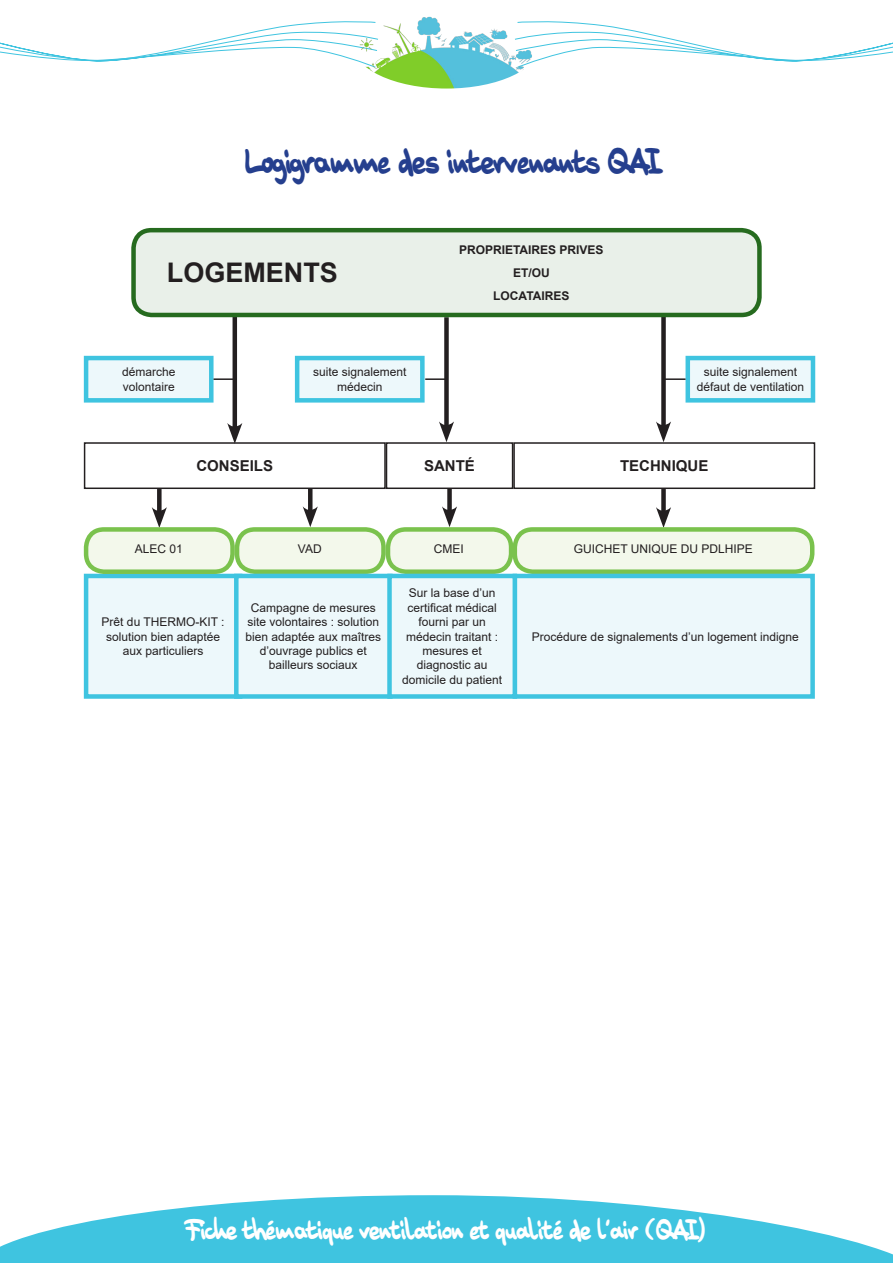
<style>
.page{position:relative;width:893px;height:1263px;background:#fff}
.page>*{position:absolute;margin:0;border:0;box-sizing:border-box;transform-origin:0 0}
.Titre_paragraphe{font:34.05px "XXII Marker";color:#253f8e}
.Pied_de_page{font:27px "XXII Marker";color:#fff}
.Texte{font:700 27px "Arial";color:#231f20}
.Texte-2{font:700 15px "Arial";color:#231f20}
.Texte_logigramme{font:12px/14.4px "Arial";color:#231f20;text-align:center}
.Texte_logigramme-2{font:700 12px "Arial";color:#231f20}
</style>
<div class="page">
<div style="left:86px;top:576px;width:154px;height:120px;background:#edf8fb"></div>
<div style="left:84px;top:574px;width:158px;height:125px;border:4px solid #3fc4e0"></div>
<svg style="left:0;top:1195px;width:893px;height:68px;fill:#3fc4e0"></svg>
<svg style="left:0;top:21px;width:353px;height:41px"></svg>
<svg style="left:540px;top:21px;width:353px;height:41px"></svg>
<img style="left:353px;top:16px;width:187px;height:73px">
<hr style="left:233px;top:316px;width:4px;height:115px;background:#231f20">
<svg style="left:227px;top:423px;width:15px;height:19px"></svg>
<div style="left:661px;top:316px;width:5px;height:114px;background:#231f20"></div>
<svg style="left:656px;top:421px;width:15px;height:21px"></svg>
<div style="left:386px;top:442px;width:127px;height:47px;border:2px solid #231f20"></div>
<div style="left:84px;top:442px;width:302px;height:47px;border:2px solid #231f20"></div>
<div style="left:513px;top:442px;width:302px;height:47px;border:2px solid #231f20"></div>
<div style="left:444px;top:317px;width:5px;height:113px;background:#231f20"></div>
<svg style="left:439px;top:421px;width:15px;height:21px"></svg>
<div style="left:134px;top:230px;width:625px;height:85px;background:#e9f0e9;border-radius:18px"></div>
<div style="left:131px;top:228px;width:631px;height:89px;border:4px solid #266b1f;border-radius:18px"></div>
<div style="left:388px;top:529px;width:123px;height:43px;background:#f3f8eb;border-radius:18px"></div>
<div style="left:386px;top:527px;width:127px;height:47px;border:4px solid #7ac24d;border-radius:18px"></div>
<div style="left:157px;top:489px;width:5px;height:26px;background:#231f20"></div>
<svg style="left:152px;top:507px;width:15px;height:20px"></svg>
<div style="left:308px;top:488px;width:5px;height:27px;background:#231f20"></div>
<svg style="left:303px;top:506px;width:15px;height:21px"></svg>
<div style="left:447px;top:488px;width:5px;height:27px;background:#231f20"></div>
<svg style="left:442px;top:506px;width:15px;height:21px"></svg>
<div style="left:661px;top:489px;width:5px;height:26px;background:#231f20"></div>
<svg style="left:656px;top:507px;width:15px;height:20px"></svg>
<div style="left:86px;top:529px;width:147px;height:43px;background:#f3f8eb;border-radius:18px"></div>
<div style="left:84px;top:527px;width:151px;height:47px;border:4px solid #7ac24d;border-radius:18px"></div>
<div style="left:237px;top:529px;width:146px;height:43px;background:#f3f8eb;border-radius:18px"></div>
<div style="left:235px;top:527px;width:151px;height:47px;border:4px solid #7ac24d;border-radius:18px"></div>
<div style="left:515px;top:529px;width:297px;height:43px;background:#f3f8eb;border-radius:18px"></div>
<div style="left:513px;top:527px;width:301px;height:47px;border:4px solid #7ac24d;border-radius:18px"></div>
<div style="left:86px;top:358px;width:125px;height:42px;background:#edf8fb"></div>
<div style="left:84px;top:356px;width:130px;height:47px;border:4px solid #3fc4e0"></div>
<hr style="left:214px;top:378px;width:21px;height:2px;background:#231f20">
<div style="left:297px;top:358px;width:125px;height:42px;background:#edf8fb"></div>
<div style="left:295px;top:356px;width:130px;height:47px;border:4px solid #3fc4e0"></div>
<hr style="left:425px;top:378px;width:21px;height:2px;background:#231f20">
<div style="left:688px;top:358px;width:125px;height:42px;background:#edf8fb"></div>
<div style="left:685px;top:356px;width:130px;height:47px;border:4px solid #3fc4e0"></div>
<hr style="left:664px;top:378px;width:21px;height:2px;background:#231f20">
<div style="left:515px;top:576px;width:298px;height:120px;background:#edf8fb"></div>
<div style="left:513px;top:574px;width:302px;height:125px;border:4px solid #3fc4e0"></div>
<div style="left:236px;top:576px;width:154px;height:120px;background:#edf8fb"></div>
<div style="left:234px;top:574px;width:159px;height:125px;border:4px solid #3fc4e0"></div>
<div style="left:389px;top:576px;width:126px;height:120px;background:#edf8fb"></div>
<div style="left:387px;top:574px;width:130px;height:125px;border:4px solid #3fc4e0"></div>
<p class="Titre_paragraphe" style="left:245px;top:136px;width:417px">Logigramme des intervenants QAI</p>
<p class="Texte" style="left:167px;top:254px;width:173px">LOGEMENTS</p>
<p class="Texte_logigramme" style="left:122px;top:365px;width:55px">démarche</p>
<p class="Texte_logigramme" style="left:123px;top:379px;width:54px">volontaire</p>
<p class="Texte_logigramme" style="left:313px;top:365px;width:95px">suite signalement</p>
<p class="Texte_logigramme" style="left:337px;top:379px;width:47px">médecin</p>
<p class="Texte_logigramme-2" style="left:459px;top:241px;width:146px">PROPRIETAIRES PRIVES</p>
<p class="Texte_logigramme-2" style="left:513px;top:264px;width:38px">ET/OU</p>
<p class="Texte_logigramme-2" style="left:493px;top:287px;width:78px">LOCATAIRES</p>
<p class="Texte_logigramme" style="left:704px;top:365px;width:95px">suite signalement</p>
<p class="Texte_logigramme" style="left:697px;top:379px;width:109px">défaut de ventilation</p>
<p class="Texte-2" style="left:196px;top:455px;width:78px">CONSEILS</p>
<p class="Texte-2" style="left:424px;top:455px;width:52px">SANTÉ</p>
<p class="Texte-2" style="left:620px;top:455px;width:90px">TECHNIQUE</p>
<p class="Texte_logigramme" style="left:135px;top:541px;width:50px">ALEC 01</p>
<p class="Texte_logigramme" style="left:298px;top:541px;width:25px">VAD</p>
<p class="Texte_logigramme" style="left:434px;top:541px;width:31px">CMEI</p>
<p class="Texte_logigramme" style="left:574px;top:541px;width:181px">GUICHET UNIQUE DU PDLHIPE</p>
<p class="Texte_logigramme" style="left:102px;top:615px;width:124px">Prêt du THERMO-KIT : solution bien adaptée</p>
<p class="Texte_logigramme" style="left:123px;top:643px;width:82px">aux particuliers</p>
<p class="Texte_logigramme" style="left:246px;top:600px;width:137px">Campagne de mesures site volontaires : solution bien adaptée aux maîtres d’ouvrage publics et bailleurs sociaux</p>
<p class="Texte_logigramme" style="left:402px;top:586px;width:102px">Sur la base d’un certificat médical fourni par un médecin traitant : mesures et diagnostic au domicile du patient</p>
<p class="Texte_logigramme" style="left:532px;top:629px;width:268px">Procédure de signalements d’un logement indigne</p>
<p class="Pied_de_page" style="left:186px;top:1210px;width:522px">Fiche thématique ventilation et qualité de l’air (QAI)</p>
</div>
